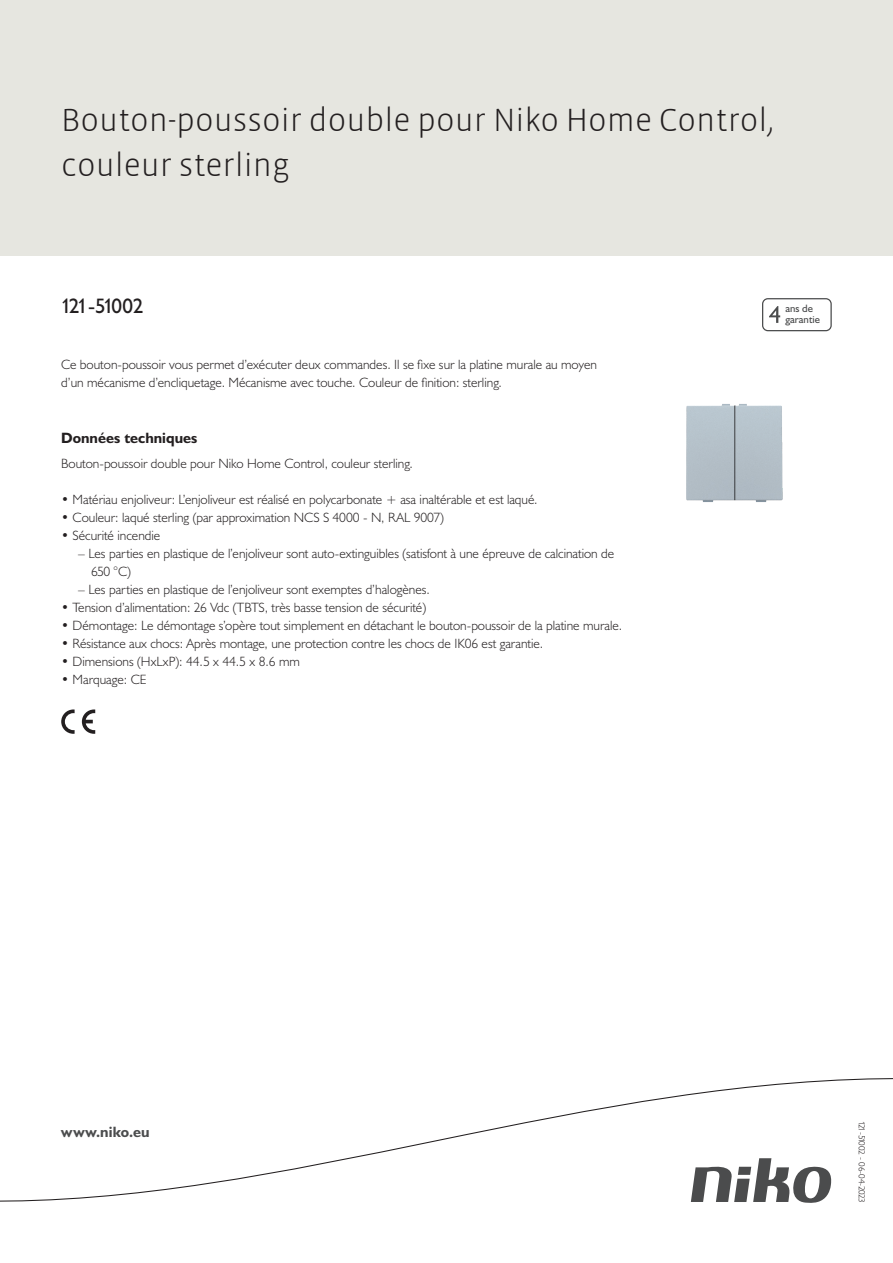
<style>
.page{position:relative;width:893px;height:1263px;background:#fff}
.page>*{position:absolute;margin:0;border:0;box-sizing:border-box;transform-origin:0 0}
.Title_datasheets{font:300 33px/45px "Vista Sans";color:#231f20}
.Article_number{font:21px "Humanist 521 BT";letter-spacing:-.1em;color:#231f20}
.Titles_parts{font:700 15px "Humanist 521 BT";color:#231f20}
.titel_afbeelding{font:700 15px "Humanist 521 BT";letter-spacing:.005em;color:#4b4c4d}
.USP_Bullets{font:300 13.5px "Humanist 521 BT";color:#231f20}
.Platte_tekst_CAB{font:300 13.5px/18px "Humanist 521 BT";color:#231f20}
.USP_Bullets_level_2{font:300 13.5px/18px "Humanist 521 BT";color:#231f20}
.t1{font:10.8px/10.8px "Humanist 521 BT";color:#4b4c4d}
.Revision{font:300 9px "Humanist 521 BT";letter-spacing:-.05em;color:#231f20}
</style>
<div class="page">
<div style="left:0;top:0;width:893px;height:255px;background:#e6e6e0"></div>
<svg style="left:82px;top:709px;width:13px;height:25px"></svg>
<svg style="left:61px;top:709px;width:14px;height:25px"></svg>
<svg style="left:762px;top:298px;width:70px;height:33px"></svg>
<svg style="left:0;top:1078px;width:893px;height:125px"></svg>
<img style="left:686px;top:404px;width:97px;height:98px">
<p class="Title_datasheets" style="left:61px;top:98px;width:714px">Bouton-poussoir double pour Niko Home Control, couleur sterling</p>
<p class="Article_number" style="left:61px;top:293px;width:84px">121-51002</p>
<p class="t1" style="left:785px;top:303px;width:36px">ans de garantie</p>
<p class="Platte_tekst_CAB" style="left:61px;top:355px;width:537px">Ce bouton-poussoir vous permet d’exécuter deux commandes. Il se fixe sur la platine murale au moyen d’un mécanisme d’encliquetage. Mécanisme avec touche. Couleur de finition: sterling.</p>
<p class="Titles_parts" style="left:61px;top:429px;width:138px">Données techniques</p>
<p class="Platte_tekst_CAB" style="left:61px;top:454px;width:353px">Bouton-poussoir double pour Niko Home Control, couleur sterling.</p>
<p class="USP_Bullets" style="left:61px;top:491px;width:478px">• Matériau enjoliveur: L’enjoliveur est réalisé en polycarbonate + asa inaltérable et est laqué.</p>
<p class="USP_Bullets" style="left:61px;top:509px;width:384px">• Couleur: laqué sterling (par approximation NCS S 4000 - N, RAL 9007)</p>
<p class="USP_Bullets" style="left:61px;top:527px;width:101px">• Sécurité incendie</p>
<p class="USP_Bullets_level_2" style="left:91px;top:544px;width:525px;text-indent:-13px">– Les parties en plastique de l’enjoliveur sont auto-extinguibles (satisfont à une épreuve de calcination de<br>650 °C)</p>
<p class="USP_Bullets_level_2" style="left:78px;top:580px;width:353px">– Les parties en plastique de l’enjoliveur sont exemptes d’halogènes.</p>
<p class="USP_Bullets" style="left:61px;top:599px;width:366px">• Tension d’alimentation: 26 Vdc (TBTS, très basse tension de sécurité)</p>
<p class="USP_Bullets" style="left:61px;top:617px;width:562px">• Démontage: Le démontage s’opère tout simplement en détachant le bouton-poussoir de la platine murale.</p>
<p class="USP_Bullets" style="left:61px;top:635px;width:483px">• Résistance aux chocs: Après montage, une protection contre les chocs de IK06 est garantie.</p>
<p class="USP_Bullets" style="left:61px;top:653px;width:240px">• Dimensions (HxLxP): 44.5 x 44.5 x 8.6 mm</p>
<p class="USP_Bullets" style="left:61px;top:671px;width:87px">• Marquage: CE</p>
<p class="titel_afbeelding" style="left:61px;top:1122px;width:90px">www.niko.eu</p>
<p class="Revision" style="left:868px;top:1121px;width:83px;rotate:90deg">121-51002 - 06-04-2023</p>
</div>
